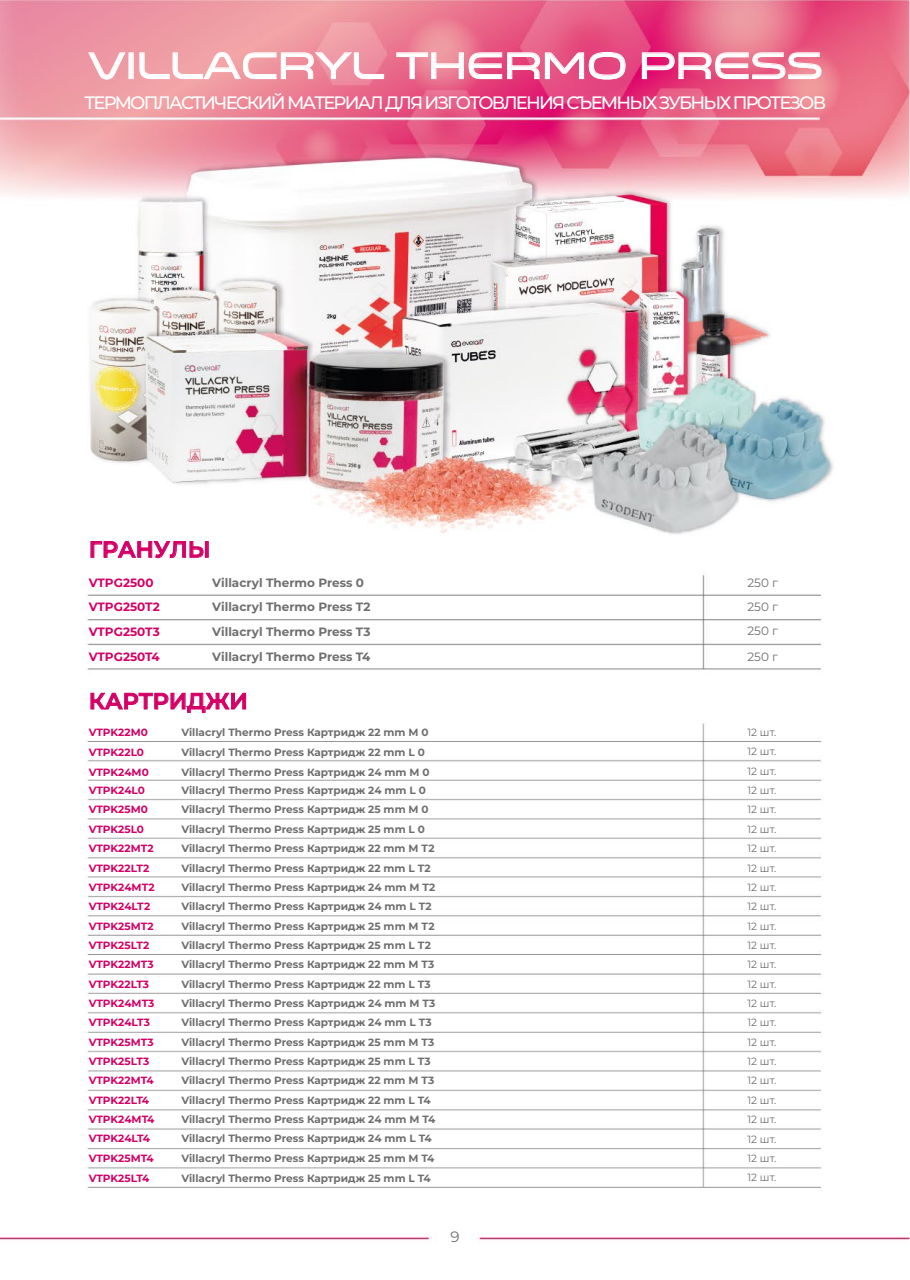
<style>
.page{position:relative;width:910px;height:1280px;background:#fff}
.page>*{position:absolute;margin:0;border:0;box-sizing:border-box;transform-origin:0 0}
.t1{font:37.65px "Venera 700";color:#fff}
.t2{font:600 22.5px "Montserrat";color:#d40065}
.t3{font:500 18px "Montserrat";letter-spacing:-.1em;color:#fff}
.t4{font:15px "Montserrat";color:#706f6f}
.t5{font:700 12px "Montserrat";color:#706f6f}
.t6{font:700 12px "Montserrat";color:#d40065}
.t7{font:12px/24.3px "Montserrat";color:#706f6f;text-align:justify}
.t8{font:700 10.5px "Montserrat";color:#706f6f}
.t9{font:700 10.5px "Montserrat";color:#d40065}
.t10{font:10.5px/19.4px "Montserrat";color:#706f6f;text-align:justify}
</style>
<div class="page">
<img style="left:0;top:0;width:910px;height:1240px">
<svg style="left:88px;top:52px;width:38px;height:28px"></svg>
<div style="left:129px;top:53px;width:5px;height:26px;border:1px solid #fff"></div>
<svg style="left:139px;top:52px;width:245px;height:27px;background:#f1a5ae"></svg>
<svg style="left:396px;top:52px;width:230px;height:28px;background:#ea7599"></svg>
<svg style="left:642px;top:52px;width:179px;height:27px;background:#eb7499"></svg>
<svg style="left:90px;top:541px;width:119px;height:42px"></svg>
<svg style="left:90px;top:692px;width:156px;height:39px"></svg>
<h1 class="t1" style="left:88px;top:43px;width:736px">VILLACRYL THERMO PRESS</h1>
<h3 class="t3" style="left:84px;top:90px;width:743px">ТЕРМОПЛАСТИЧЕСКИЙ МАТЕРИАЛ ДЛЯ ИЗГОТОВЛЕНИЯ СЪЕМНЫХ ЗУБНЫХ ПРОТЕЗОВ</h3>
<h2 class="t2" style="left:89px;top:534px;width:123px">ГРАНУЛЫ</h2>
<p class="t6" style="left:89px;top:574px;width:66px">VTPG2500</p>
<p class="t5" style="left:212px;top:574px;width:153px">Villacryl Thermo Press 0</p>
<p class="t6" style="left:89px;top:599px;width:73px">VTPG250T2</p>
<p class="t5" style="left:212px;top:599px;width:160px">Villacryl Thermo Press T2</p>
<p class="t6" style="left:89px;top:624px;width:73px">VTPG250T3</p>
<p class="t5" style="left:212px;top:624px;width:160px">Villacryl Thermo Press T3</p>
<p class="t6" style="left:89px;top:648px;width:73px">VTPG250T4</p>
<p class="t5" style="left:212px;top:648px;width:160px">Villacryl Thermo Press T4</p>
<h2 class="t2" style="left:89px;top:686px;width:161px">КАРТРИДЖИ</h2>
<p class="t9" style="left:89px;top:725px;width:61px">VTPK22M0</p>
<p class="t8" style="left:181px;top:725px;width:249px">Villacryl Thermo Press Картридж 22 mm M 0</p>
<p class="t9" style="left:89px;top:745px;width:57px">VTPK22L0</p>
<p class="t8" style="left:181px;top:745px;width:245px">Villacryl Thermo Press Картридж 22 mm L 0</p>
<p class="t9" style="left:89px;top:766px;width:62px">VTPK24M0</p>
<p class="t8" style="left:181px;top:766px;width:250px">Villacryl Thermo Press Картридж 24 mm M 0</p>
<p class="t9" style="left:89px;top:783px;width:58px">VTPK24L0</p>
<p class="t8" style="left:181px;top:783px;width:246px">Villacryl Thermo Press Картридж 24 mm L 0</p>
<p class="t9" style="left:89px;top:803px;width:61px">VTPK25M0</p>
<p class="t8" style="left:181px;top:803px;width:249px">Villacryl Thermo Press Картридж 25 mm M 0</p>
<p class="t9" style="left:89px;top:822px;width:57px">VTPK25L0</p>
<p class="t8" style="left:181px;top:822px;width:245px">Villacryl Thermo Press Картридж 25 mm L 0</p>
<p class="t9" style="left:89px;top:841px;width:66px">VTPK22MT2</p>
<p class="t8" style="left:181px;top:841px;width:255px">Villacryl Thermo Press Картридж 22 mm M T2</p>
<p class="t9" style="left:89px;top:861px;width:62px">VTPK22LT2</p>
<p class="t8" style="left:181px;top:861px;width:251px">Villacryl Thermo Press Картридж 22 mm L T2</p>
<p class="t9" style="left:89px;top:880px;width:67px">VTPK24MT2</p>
<p class="t8" style="left:181px;top:880px;width:256px">Villacryl Thermo Press Картридж 24 mm M T2</p>
<p class="t9" style="left:89px;top:899px;width:63px">VTPK24LT2</p>
<p class="t8" style="left:181px;top:899px;width:252px">Villacryl Thermo Press Картридж 24 mm L T2</p>
<p class="t9" style="left:89px;top:919px;width:66px">VTPK25MT2</p>
<p class="t8" style="left:181px;top:919px;width:255px">Villacryl Thermo Press Картридж 25 mm M T2</p>
<p class="t9" style="left:89px;top:938px;width:62px">VTPK25LT2</p>
<p class="t8" style="left:181px;top:938px;width:251px">Villacryl Thermo Press Картридж 25 mm L T2</p>
<p class="t9" style="left:89px;top:957px;width:66px">VTPK22MT3</p>
<p class="t8" style="left:181px;top:957px;width:255px">Villacryl Thermo Press Картридж 22 mm M T3</p>
<p class="t9" style="left:89px;top:977px;width:62px">VTPK22LT3</p>
<p class="t8" style="left:181px;top:977px;width:251px">Villacryl Thermo Press Картридж 22 mm L T3</p>
<p class="t9" style="left:89px;top:996px;width:67px">VTPK24MT3</p>
<p class="t8" style="left:181px;top:996px;width:255px">Villacryl Thermo Press Картридж 24 mm M T3</p>
<p class="t9" style="left:89px;top:1016px;width:63px">VTPK24LT3</p>
<p class="t8" style="left:181px;top:1016px;width:252px">Villacryl Thermo Press Картридж 24 mm L T3</p>
<p class="t9" style="left:89px;top:1035px;width:66px">VTPK25MT3</p>
<p class="t8" style="left:181px;top:1035px;width:255px">Villacryl Thermo Press Картридж 25 mm M T3</p>
<p class="t9" style="left:89px;top:1054px;width:62px">VTPK25LT3</p>
<p class="t8" style="left:181px;top:1054px;width:251px">Villacryl Thermo Press Картридж 25 mm L T3</p>
<p class="t9" style="left:89px;top:1074px;width:66px">VTPK22MT4</p>
<p class="t8" style="left:181px;top:1074px;width:255px">Villacryl Thermo Press Картридж 22 mm M T3</p>
<p class="t9" style="left:89px;top:1093px;width:62px">VTPK22LT4</p>
<p class="t8" style="left:181px;top:1093px;width:251px">Villacryl Thermo Press Картридж 22 mm L T4</p>
<p class="t9" style="left:89px;top:1112px;width:67px">VTPK24MT4</p>
<p class="t8" style="left:181px;top:1112px;width:256px">Villacryl Thermo Press Картридж 24 mm M T4</p>
<p class="t9" style="left:89px;top:1132px;width:63px">VTPK24LT4</p>
<p class="t8" style="left:181px;top:1132px;width:252px">Villacryl Thermo Press Картридж 24 mm L T4</p>
<p class="t9" style="left:89px;top:1151px;width:66px">VTPK25MT4</p>
<p class="t8" style="left:181px;top:1151px;width:255px">Villacryl Thermo Press Картридж 25 mm M T4</p>
<p class="t9" style="left:89px;top:1171px;width:62px">VTPK25LT4</p>
<p class="t8" style="left:181px;top:1171px;width:251px">Villacryl Thermo Press Картридж 25 mm L T4</p>
<h3 class="t4" style="left:450px;top:1227px;width:11px">9</h3>
<p class="t7" style="left:747px;top:570px;width:32px">250 г 250 г 250 г</p>
<p class="t7" style="left:747px;top:644px;width:32px">250 г</p>
<p class="t10" style="left:747px;top:722px;width:30px">12 шт.<br>12 шт.<br>12 шт.<br>12 шт.<br>12 шт.<br>12 шт.<br>12 шт.<br>12 шт.<br>12 шт.<br>12 шт.<br>12 шт.<br>12 шт.<br>12 шт.<br>12 шт.<br>12 шт.<br>12 шт.<br>12 шт.<br>12 шт.<br>12 шт.<br>12 шт.<br>12 шт.<br>12 шт.<br>12 шт.<br>12 шт.</p>
</div>
